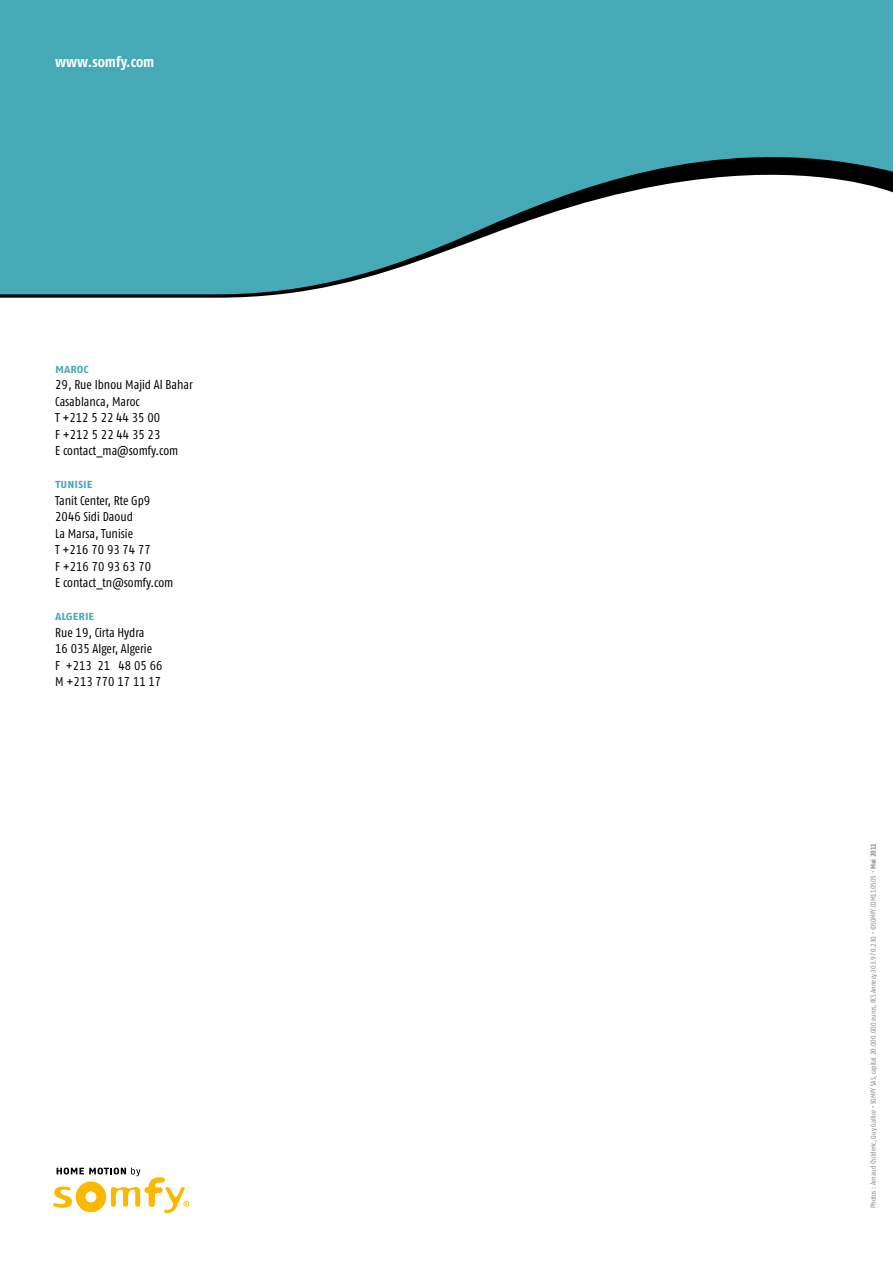
<style>
.page{position:relative;width:893px;height:1263px;background:#fff}
.page>*{position:absolute;margin:0;border:0;box-sizing:border-box;transform-origin:0 0}
.t1{font:15px "Fago Co Bold Tf";color:#fff}
.t2{font:12.75px/16.5px "Fago Co Regular Tf";color:#000}
.t3{font:12.75px "Fago Co Bold Tf Caps";color:#46a9b6}
.t4{font:7.2px "Fago Co Regular Tf";color:#87888a}
.s1{font-family:"Fago Co Bold Tf"}
</style>
<div class="page">
<div style="left:0;top:0;width:893px;height:133px;background:#46a9b6"></div>
<svg style="left:0;top:133px;width:893px;height:165px;fill:#46a9b6"></svg>
<svg style="left:53px;top:1167px;width:136px;height:46px"></svg>
<p class="t1" style="left:55px;top:53px;width:101px">www.somfy.com</p>
<p class="t3" style="left:55px;top:361px;width:35px">maroc</p>
<p class="t2" style="left:55px;top:377px;width:139px">29, Rue I bnou Majid Al Bahar<br>Casablanca, Maroc<br>T +212 5 22 44 35 00<br>F +212 5 22 44 35 23<br>E contact_ma@somfy.com</p>
<p class="t3" style="left:55px;top:476px;width:39px">tunisie</p>
<p class="t2" style="left:55px;top:492px;width:120px">Tanit Center, Rte Gp9<br>2046 Sidi Daoud<br>La Marsa, Tunisie<br>T +216 70 93 74 77<br>F +216 70 93 63 70<br>E contact_tn@somfy.com</p>
<p class="t3" style="left:55px;top:608px;width:40px">algerie</p>
<p class="t2" style="left:55px;top:624px;width:109px">Rue 19, Cirta Hydra<br>16 035 Alger, Algerie<br>F +213 21 48 05 66<br>M +213 770 17 11 17</p>
<p class="t4" style="left:869px;top:1208px;width:366px;rotate:-90deg">Photos : Arnaud Childeric, Guy Gallice • SOMFY SAS, capital 20.000.000 euros, RCS Annecy 303.970.230 • ©SOMFY.COM110505 • <span class="s1">Mai 2011</span></p>
</div>
